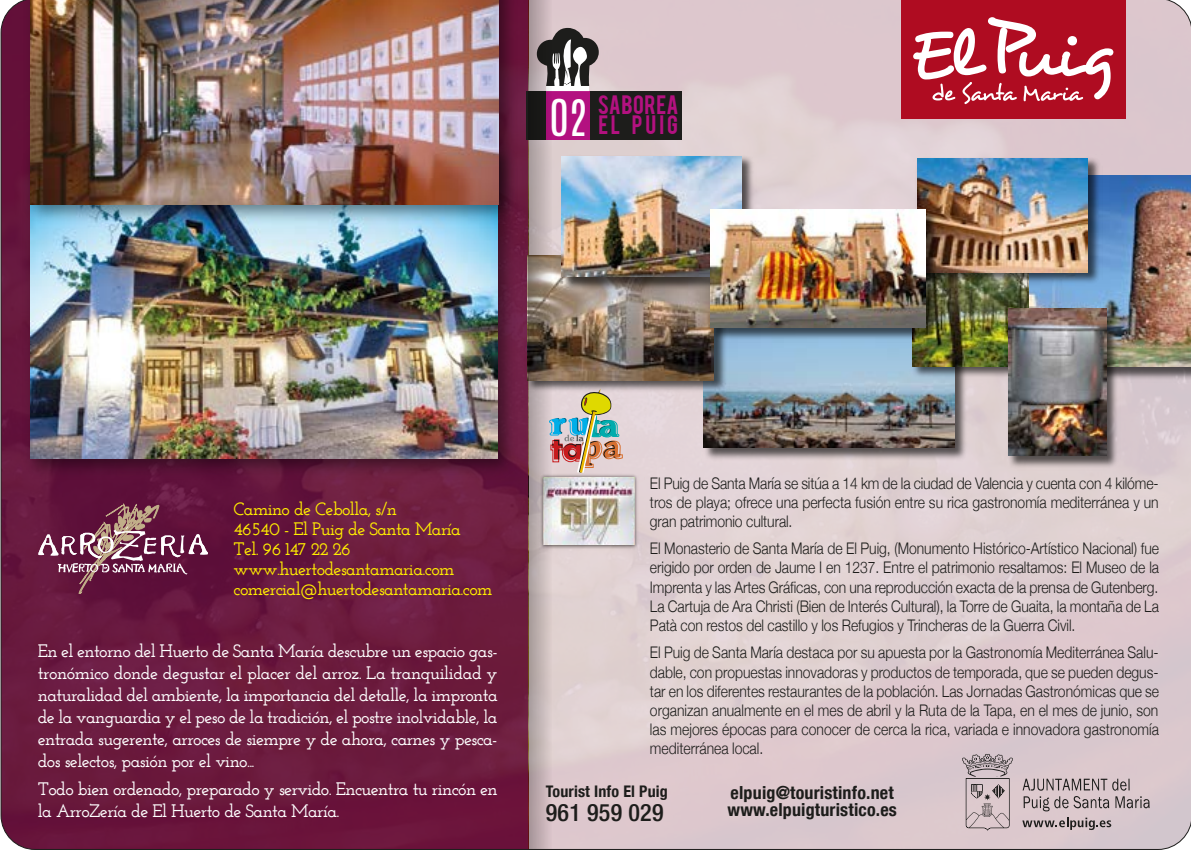
<style>
.page{position:relative;width:1191px;height:851px;background:#fff}
.page>*{position:absolute;margin:0;border:0;box-sizing:border-box;transform-origin:0 0}
.t1{font:500 condensed 24px "Helvetica Neue LT Com";letter-spacing:.01em;color:#1d1d1b}
.t2{font:21px/20px "Bebas";letter-spacing:.025em;color:#b31180;text-align:right}
.t3{font:600 18px/22px "Josefin Slab";letter-spacing:-.035em;color:#fff;text-align:justify}
.t4{font:600 18px/20px "Josefin Slab";letter-spacing:-.035em;color:#ffed00}
.t5{font:700 condensed 18px/16.8px "Helvetica Neue LT Com";letter-spacing:.01em;color:#1d1d1b}
.t6{font:300 16px/19.2px "Helvetica Neue";letter-spacing:-.005em;color:#1d1d1b;text-align:justify;scale:.87 1}
.t7{font:700 condensed 16px "Helvetica Neue LT Com";letter-spacing:.01em;color:#1d1d1b}
.s1{font-family:"Antonio";font-size:42.2px;color:#fff}
</style>
<div class="page">
<img style="left:0;top:0;width:1191px;height:850px">
<h2 class="t2" style="left:550px;top:93px;width:130px">SABOREA<br><span class="s1">02</span> EL PUIG</h2>
<p class="t4" style="left:233px;top:499px;width:260px">Camino de Cebolla, s/n<br>46540 - El Puig de Santa María<br>Tel. 96 147 22 26 www.huertodesantamaria.com comercial@huertodesantamaria.com</p>
<p class="t3" style="left:38px;top:639px;width:461px">En el entorno del Huerto de Santa María descubre un espacio gas&shy;tronómico donde degustar el placer del arroz. La tranquilidad y naturalidad del ambiente, la importancia del detalle, la impronta de la vanguardia y el peso de la tradición, el postre inolvidable, la entrada sugerente, arroces de siempre y de ahora, carnes y pesca&shy;dos selectos, pasión por el vino...</p>
<p class="t3" style="left:38px;top:777px;width:461px">Todo bien ordenado, preparado y servido. Encuentra tu rincón en la ArroZería de El Huerto de Santa María.</p>
<p class="t6" style="left:650px;top:472px;width:586px">El Puig de Santa María se sitúa a 14 km de la ciudad de Valencia y cuenta con 4 kilóme&shy;tros de playa; ofrece una perfecta fusión entre su rica gastronomía mediterránea y un gran patrimonio cultural.</p>
<p class="t6" style="left:650px;top:538px;width:587px">El Monasterio de Santa María de El Puig, (Monumento Histórico-Artístico Nacional) fue erigido por orden de Jaume I en 1237. Entre el patrimonio resaltamos: El Museo de la Imprenta y las Artes Gráficas, con una reproducción exacta de la prensa de Gutenberg.<br>La Cartuja de Ara Christi (Bien de Interés Cultural), la Torre de Guaita, la montaña de La Patà con restos del castillo y los Refugios y Trincheras de la Guerra Civil.</p>
<p class="t6" style="left:650px;top:642px;width:586px">El Puig de Santa María destaca por su apuesta por la Gastronomía Mediterránea Salu&shy;dable, con propuestas innovadoras y productos de temporada, que se pueden degus&shy;tar en los diferentes restaurantes de la población. Las Jornadas Gastronómicas que se organizan anualmente en el mes de abril y la Ruta de la Tapa, en el mes de junio, son las mejores épocas para conocer de cerca la rica, variada e innovadora gastronomía mediterránea local.</p>
<p class="t7" style="left:546px;top:782px;width:123px">Tourist Info El Puig</p>
<h1 class="t1" style="left:546px;top:798px;width:119px">961 959 029</h1>
<p class="t5" style="left:727px;top:783px;width:171px">elpuig@touristinfo.net www.elpuigturistico.es</p>
</div>
